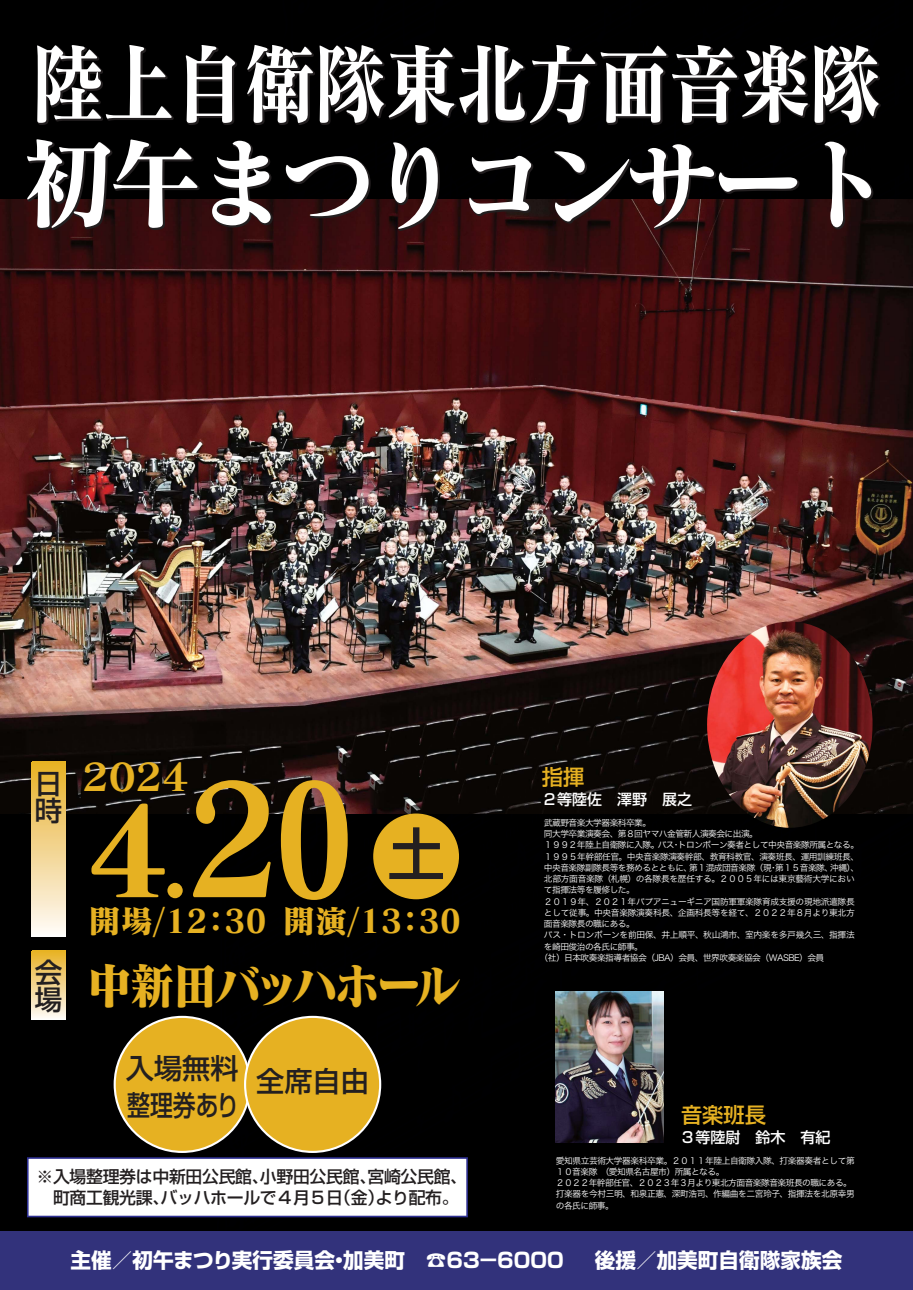
<style>
.page{position:relative;width:913px;height:1290px;background:#fff}
.page>*{position:absolute;margin:0;border:0;box-sizing:border-box;transform-origin:0 0}
.t1{font:153.38px "Matisse Pro EB 90 pv RKSJ H";color:#e6b122;scale:.8 1}
.t2{font:100.06px "Matisse Pro B 90 pv RKSJ H";letter-spacing:-.08em;color:#fff;scale:.94 1}
.t3{font:88.06px "Matisse Pro B 90 pv RKSJ H";letter-spacing:-.035em;color:#fff;scale:.83 1}
.t4{font:57.19px "Shin Go Pro Medium 90 pv RKSJ H";color:#231f20}
.t5{font:49.5px "Matisse Pro EB 90 pv RKSJ H";letter-spacing:-.065em;color:#e6b122;scale:.91 1}
.t6{font:37.81px "Matisse Pro EB 90 pv RKSJ H";color:#e6b122;scale:.91 1}
.t7{font:32.19px "Matisse Pro EB 90 pv RKSJ H";color:#e6b122}
.t8{font:28.25px/37.2px "Shin Go Pro Medium 90 pv RKSJ H";color:#231f20}
.t9{font:27.5px/27.5px "Shin Go Pro Medium 90 pv RKSJ H";color:#231f20}
.t10{font:21.25px "Shin Go Pro Medium 90 pv RKSJ H";color:#e6b122}
.t11{font:20.62px "Shin Go Pro Bold 90 pv RKSJ H";color:#fff}
.t12{font:16.88px/21.2px "Shin Go Pro Medium 90 pv RKSJ H";letter-spacing:-.02em;color:#231f20}
.t13{font:15px "Shin Go Pro Medium 90 pv RKSJ H";color:#fff}
.t14{font:8.75px/11.2px "Hira Kaku Pro W3 90 pv RKSJ H";letter-spacing:-.05em;color:#fff}
.s1{font-size:122.69px}
.s2{font-size:81.81px}
</style>
<div class="page">
<div style="left:0;top:0;width:912px;height:1290px;background:#000"></div>
<img style="left:0;top:199px;width:912px;height:614px">
<div style="left:32px;top:808px;width:33px;height:129px;background:linear-gradient(to bottom,#edc362,#fffcf8)"></div>
<div style="left:32px;top:762px;width:33px;height:46px;background:linear-gradient(to bottom,#e8b322,#edc35f)"></div>
<hr style="left:32px;top:761px;width:33px;height:1px;background:#e7b322">
<svg style="left:32px;top:966px;width:33px;height:13px"></svg>
<svg style="left:32px;top:951px;width:33px;height:15px"></svg>
<hr style="left:32px;top:950px;width:33px;height:1px;background:#e7b322">
<div style="left:0;top:1231px;width:912px;height:59px;background:#32327b"></div>
<div style="left:373px;top:813px;width:86px;height:86px;background:#e6b122;border-radius:50%"></div>
<svg style="left:27px;top:979px;width:441px;height:239px"></svg>
<img style="left:707px;top:621px;width:165px;height:207px;border-radius:50%">
<img style="left:555px;top:991px;width:108px;height:152px">
<h3 class="t3" style="left:31px;top:50px;width:1026px">陸上自衛隊東北方面音楽隊</h3>
<h2 class="t2" style="left:22px;top:145px;width:925px">初午まつりコンサート</h2>
<h3 class="t9" style="left:35px;top:773px;width:28px">日時</h3>
<h3 class="t9" style="left:35px;top:962px;width:29px">会場</h3>
<h3 class="t6" style="left:78px;top:762px;width:127px">２０２４</h3>
<h1 class="t1" style="left:87px;top:782px;width:336px"><span class="s1">4</span><span class="s2">.</span>２0</h1>
<h3 class="t4" style="left:387px;top:833px;width:59px">土</h3>
<h3 class="t7" style="left:88px;top:909px;width:374px">開場/12：30 開演/13：30</h3>
<h3 class="t5" style="left:87px;top:967px;width:411px">中新田バッハホール</h3>
<h3 class="t8" style="left:126px;top:1053px;width:115px">入場無料整理券あり</h3>
<h3 class="t8" style="left:256px;top:1066px;width:114px">全席自由</h3>
<h3 class="t12" style="left:36px;top:1168px;width:432px">※入場整理券は中新田公民館、小野田公民館、宮崎公民館、　町商工観光課、バッハホールで４月５日（金）より配布。</h3>
<h3 class="t10" style="left:542px;top:769px;width:44px">指揮</h3>
<h3 class="t13" style="left:542px;top:794px;width:151px">２等陸佐　澤野　展之</h3>
<p class="t14" style="left:544px;top:818px;width:109px">武蔵野音楽大学器楽科卒業。</p>
<p class="t14" style="left:544px;top:829px;width:215px">同大学卒業演奏会、第８回ヤマハ金管新人演奏会に出演。</p>
<p class="t14" style="left:544px;top:841px;width:316px">１９９２年陸上自衛隊に入隊。バス・トロンボーン奏者として中央音楽隊所属となる。</p>
<p class="t14" style="left:544px;top:852px;width:317px">１９９５年幹部任官。中央音楽隊演奏幹部、教育科教官、演奏班長、運用訓練班長、</p>
<p class="t14" style="left:544px;top:863px;width:316px">中央音楽隊副隊長等を務めるとともに、第１混成団音楽隊（現・第１５音楽隊、沖縄）、</p>
<p class="t14" style="left:544px;top:874px;width:312px">北部方面音楽隊（札幌）の各隊長を歴任する。２００５年には東京藝術大学におい</p>
<p class="t14" style="left:544px;top:886px;width:92px">て指揮法等を履修した。</p>
<p class="t14" style="left:544px;top:897px;width:312px">２０１９年、２０２１年パプアニューギニア国防軍軍楽隊育成支援の現地派遣隊長</p>
<p class="t14" style="left:544px;top:908px;width:312px">として従事。中央音楽隊演奏科長、企画科長等を経て、２０２２年８月より東北方</p>
<p class="t14" style="left:544px;top:919px;width:92px">面音楽隊長の職にある。</p>
<p class="t14" style="left:544px;top:931px;width:312px">バス・トロンボーンを前田保、井上順平、秋山鴻市、室内楽を多戸幾久三、指揮法</p>
<p class="t14" style="left:544px;top:942px;width:101px">を崎田俊治の各氏に師事。</p>
<p class="t14" style="left:539px;top:953px;width:286px">（社）日本吹奏楽指導者協会（JBA）会員、世界吹奏楽協会（WASBE）会員</p>
<h3 class="t10" style="left:681px;top:1107px;width:86px">音楽班長</h3>
<p class="t14" style="left:555px;top:1156px;width:300px">愛知県立芸術大学器楽科卒業。２０１１年陸上自衛隊入隊、打楽器奏者として第<br>１０音楽隊　（愛知県名古屋市）所属となる。<br>２０２２年幹部任官、２０２３年３月より東北方面音楽隊音楽班長の職にある。打楽器を今村三明、和泉正憲、深町浩司、作編曲を二宮玲子、指揮法を北原幸男の各氏に師事。</p>
<h3 class="t13" style="left:680px;top:1131px;width:151px">３等陸尉　鈴木　有紀</h3>
<h3 class="t11" style="left:71px;top:1253px;width:773px">主催／初午まつり実行委員会・加美町　☎６３－６０００　後援／加美町自衛隊家族会</h3>
</div>
